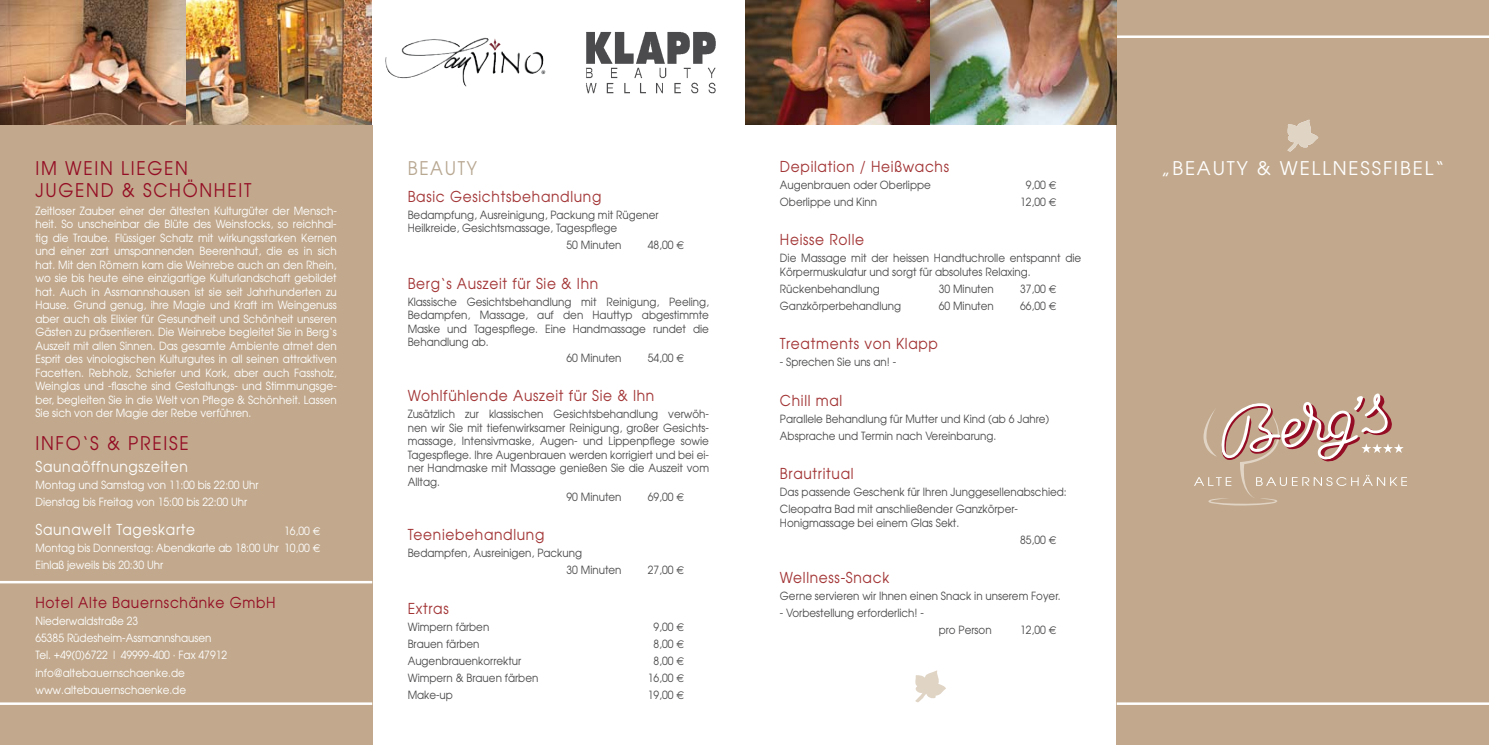
<style>
.page{position:relative;width:1489px;height:745px;background:#fff}
.page>*{position:absolute;margin:0;border:0;box-sizing:border-box;transform-origin:0 0}
.t1{font:18.75px/22.5px "Avant Garde";letter-spacing:.1em;color:#940d24;scale:.92 1}
.t2{font:18.75px "Avant Garde";letter-spacing:.1em;color:#fff}
.t3{font:18.75px "Avant Garde";letter-spacing:.1em;color:#b8a892;scale:.92 1}
.t4{font:15px "Avant Garde";letter-spacing:.05em;color:#a23334;scale:.92 1}
.t5{font:15px "Avant Garde";letter-spacing:.05em;color:#fff;scale:.92 1}
.t6{font:15px "Avant Garde";letter-spacing:.05em;color:#940d24;scale:.92 1}
.t7{font:11.25px/13.5px "Avant Garde";color:#4b4b4d;scale:.92 1}
.t8{font:11.25px/13.5px "Avant Garde";color:#fff;text-align:justify;scale:.92 1}
.s1{font-family:"Euro Sans"}
</style>
<div class="page">
<div style="left:0;top:0;width:372px;height:744px;background:#c2a98d"></div>
<hr style="left:0;top:702px;width:372px;height:2px;background:#fff">
<div style="left:1116px;top:0;width:372px;height:744px;background:#c2a98d"></div>
<svg style="left:1287px;top:120px;width:31px;height:31px"></svg>
<svg style="left:1194px;top:393px;width:212px;height:112px"></svg>
<hr style="left:1116px;top:702px;width:372px;height:2px;background:#fff">
<hr style="left:1116px;top:35px;width:372px;height:3px;background:#fff">
<img style="left:745px;top:0;width:371px;height:124px">
<img style="left:0;top:0;width:372px;height:124px">
<img style="left:401px;top:38px;width:82px;height:24px">
<img style="left:586px;top:32px;width:130px;height:62px">
<hr style="left:0;top:580px;width:372px;height:3px;background:#fff">
<svg style="left:915px;top:670px;width:31px;height:32px"></svg>
<h1 class="t1" style="left:35px;top:156px;width:236px">IM WEIN LIEGEN<br>JUGEND &amp; SCHÖNHEIT</h1>
<p class="t8" style="left:35px;top:203px;width:329px">Zeitloser Zauber einer der ältesten Kulturgüter der Mensch&shy;heit. So unscheinbar die Blüte des Weinstocks, so reichhal&shy;tig die Traube. Flüssiger Schatz mit wirkungsstarken Kernen und einer zart umspannenden Beerenhaut, die es in sich hat. Mit den Römern kam die Weinrebe auch an den Rhein, wo sie bis heute eine einzigartige Kulturlandschaft gebildet hat. Auch in Assmannshausen ist sie seit Jahrhunderten zu Hause. Grund genug, ihre Magie und Kraft im Weingenuss aber auch als Elixier für Gesundheit und Schönheit unseren Gästen zu präsentieren. Die Weinrebe begleitet Sie in Berg‘s Auszeit mit allen Sinnen. Das gesamte Ambiente atmet den Esprit des vinologischen Kulturgutes in all seinen attraktiven Facetten. Rebholz, Schiefer und Kork, aber auch Fassholz, Weinglas und -flasche sind Gestaltungs- und Stimmungsge&shy;ber, begleiten Sie in die Welt von Pflege &amp; Schönheit. Lassen Sie sich von der Magie der Rebe verführen.</p>
<h1 class="t1" style="left:35px;top:431px;width:168px">INFO‘S &amp; PREISE</h1>
<h2 class="t5" style="left:35px;top:457px;width:167px">Saunaöffnungszeiten</h2>
<p class="t8" style="left:35px;top:476px;width:244px;line-height:17px">Montag und Samstag von 11:00 bis 22:00 Uhr<br>Dienstag bis Freitag von 15:00 bis 22:00 Uhr</p>
<h2 class="t5" style="left:35px;top:519px;width:175px">Saunawelt Tageskarte</h2>
<p class="t8" style="left:35px;top:521px;width:311px;line-height:17px;text-indent:249px">16,00 <span class="s1">E </span>Montag bis Donnerstag: Abendkarte ab 18:00 Uhr 10,00 <span class="s1">E </span>Einlaß jeweils bis 20:30 Uhr</p>
<h2 class="t6" style="left:35px;top:593px;width:262px">Hotel Alte Bauernschänke GmbH</h2>
<p class="t8" style="left:35px;top:612px;width:210px;line-height:17px;text-align:left">Niederwaldstraße 23<br>65385 Rüdesheim-Assmannshausen<br>Tel. +49(0)6722 | 49999-400 · Fax 47912 info@altebauernschaenke.de www.altebauernschaenke.de</p>
<h2 class="t4" style="left:780px;top:157px;width:185px">Depilation / Heißwachs</h2>
<p class="t7" style="left:780px;top:178px;width:165px">Augenbrauen oder Oberlippe</p>
<p class="t7" style="left:1025px;top:178px;width:35px">9,00 <span class="s1">E</span></p>
<p class="t7" style="left:780px;top:195px;width:107px">Oberlippe und Kinn</p>
<p class="t7" style="left:1019px;top:195px;width:41px">12,00 <span class="s1">E</span></p>
<h2 class="t4" style="left:780px;top:230px;width:93px">Heisse Rolle</h2>
<p class="t7" style="left:780px;top:251px;width:329px">Die Massage mit der heissen Handtuchrolle entspannt die<br>Körpermuskulatur und sorgt für absolutes Relaxing.</p>
<p class="t7" style="left:780px;top:282px;width:110px">Rückenbehandlung</p>
<p class="t7" style="left:938px;top:282px;width:61px">30 Minuten</p>
<p class="t7" style="left:1019px;top:282px;width:41px">37,00 <span class="s1">E</span></p>
<p class="t7" style="left:780px;top:299px;width:133px">Ganzkörperbehandlung</p>
<p class="t7" style="left:938px;top:299px;width:61px">60 Minuten</p>
<p class="t7" style="left:1019px;top:299px;width:41px">66,00 <span class="s1">E</span></p>
<h2 class="t4" style="left:780px;top:334px;width:173px">Treatments von Klapp</h2>
<p class="t7" style="left:780px;top:355px;width:128px">- Sprechen Sie uns an! -</p>
<h2 class="t4" style="left:780px;top:390px;width:69px">Chill mal</h2>
<p class="t7" style="left:780px;top:409px;width:294px;line-height:17px">Parallele Behandlung für Mutter und Kind (ab 6 Jahre)<br>Absprache und Termin nach Vereinbarung.</p>
<h2 class="t4" style="left:780px;top:464px;width:82px">Brautritual</h2>
<p class="t7" style="left:780px;top:483px;width:313px;line-height:17px">Das passende Geschenk für Ihren Junggesellenabschied:<br>Cleopatra Bad mit anschließender Ganzkörper-</p>
<p class="t7" style="left:780px;top:515px;width:196px">Honigmassage bei einem Glas Sekt.</p>
<p class="t7" style="left:1019px;top:532px;width:41px">85,00 <span class="s1">E</span></p>
<h2 class="t4" style="left:780px;top:568px;width:120px">Wellness-Snack</h2>
<p class="t7" style="left:780px;top:588px;width:306px">Gerne servieren wir Ihnen einen Snack in unserem Foyer.</p>
<p class="t7" style="left:780px;top:605px;width:158px">- Vorbestellung erforderlich! -</p>
<p class="t7" style="left:938px;top:623px;width:59px">pro Person</p>
<p class="t7" style="left:1019px;top:623px;width:41px">12,00 <span class="s1">E</span></p>
<h1 class="t3" style="left:407px;top:156px;width:77px">BEAUTY</h1>
<h1 class="t2" style="left:1160px;top:156px;width:285px">„BEAUTY &amp; WELLNESSFIBEL“</h1>
<h2 class="t4" style="left:407px;top:187px;width:212px">Basic Gesichtsbehandlung</h2>
<p class="t7" style="left:407px;top:208px;width:274px">Bedampfung, Ausreinigung, Packung mit Rügener<br>Heilkreide, Gesichtsmassage, Tagespflege</p>
<p class="t7" style="left:566px;top:238px;width:61px">50 Minuten</p>
<p class="t7" style="left:647px;top:238px;width:41px">48,00 <span class="s1">E</span></p>
<h2 class="t4" style="left:407px;top:274px;width:208px">Berg‘s Auszeit für Sie &amp; Ihn</h2>
<p class="t7" style="left:407px;top:294px;width:329px;text-align:justify">Klassische Gesichtsbehandlung mit Reinigung, Peeling, Bedampfen, Massage, auf den Hauttyp abgestimmte Maske und Tagespflege. Eine Handmassage rundet die Behandlung ab.</p>
<p class="t7" style="left:566px;top:350px;width:61px">60 Minuten</p>
<p class="t7" style="left:647px;top:350px;width:41px">54,00 <span class="s1">E</span></p>
<h2 class="t4" style="left:407px;top:386px;width:269px">Wohlfühlende Auszeit für Sie &amp; Ihn</h2>
<p class="t7" style="left:407px;top:407px;width:329px;text-align:justify">Zusätzlich zur klassischen Gesichtsbehandlung verwöh&shy;nen wir Sie mit tiefenwirksamer Reinigung, großer Gesichts&shy;massage, Intensivmaske, Augen- und Lippenpflege sowie Tagespflege. Ihre Augenbrauen werden korrigiert und bei ei&shy;ner Handmaske mit Massage genießen Sie die Auszeit vom Alltag.</p>
<p class="t7" style="left:566px;top:489px;width:61px">90 Minuten</p>
<p class="t7" style="left:647px;top:489px;width:41px">69,00 <span class="s1">E</span></p>
<h2 class="t4" style="left:407px;top:525px;width:150px">Teeniebehandlung</h2>
<p class="t7" style="left:566px;top:544px;width:61px;line-height:17px;text-indent:-159px">Bedampfen, Ausreinigen, Packung<br>30 Minuten</p>
<p class="t7" style="left:647px;top:563px;width:41px">27,00 <span class="s1">E</span></p>
<h2 class="t4" style="left:407px;top:598px;width:46px">Extras</h2>
<p class="t7" style="left:407px;top:619px;width:90px">Wimpern färben</p>
<p class="t7" style="left:653px;top:619px;width:35px">9,00 <span class="s1">E</span></p>
<p class="t7" style="left:407px;top:636px;width:80px">Brauen färben</p>
<p class="t7" style="left:653px;top:636px;width:35px">8,00 <span class="s1">E</span></p>
<p class="t7" style="left:407px;top:653px;width:125px">Augenbrauenkorrektur</p>
<p class="t7" style="left:653px;top:653px;width:35px">8,00 <span class="s1">E</span></p>
<p class="t7" style="left:407px;top:670px;width:143px">Wimpern &amp; Brauen färben</p>
<p class="t7" style="left:647px;top:670px;width:41px">16,00 <span class="s1">E</span></p>
<p class="t7" style="left:407px;top:687px;width:51px">Make-up</p>
<p class="t7" style="left:647px;top:687px;width:41px">19,00 <span class="s1">E</span></p>
</div>
